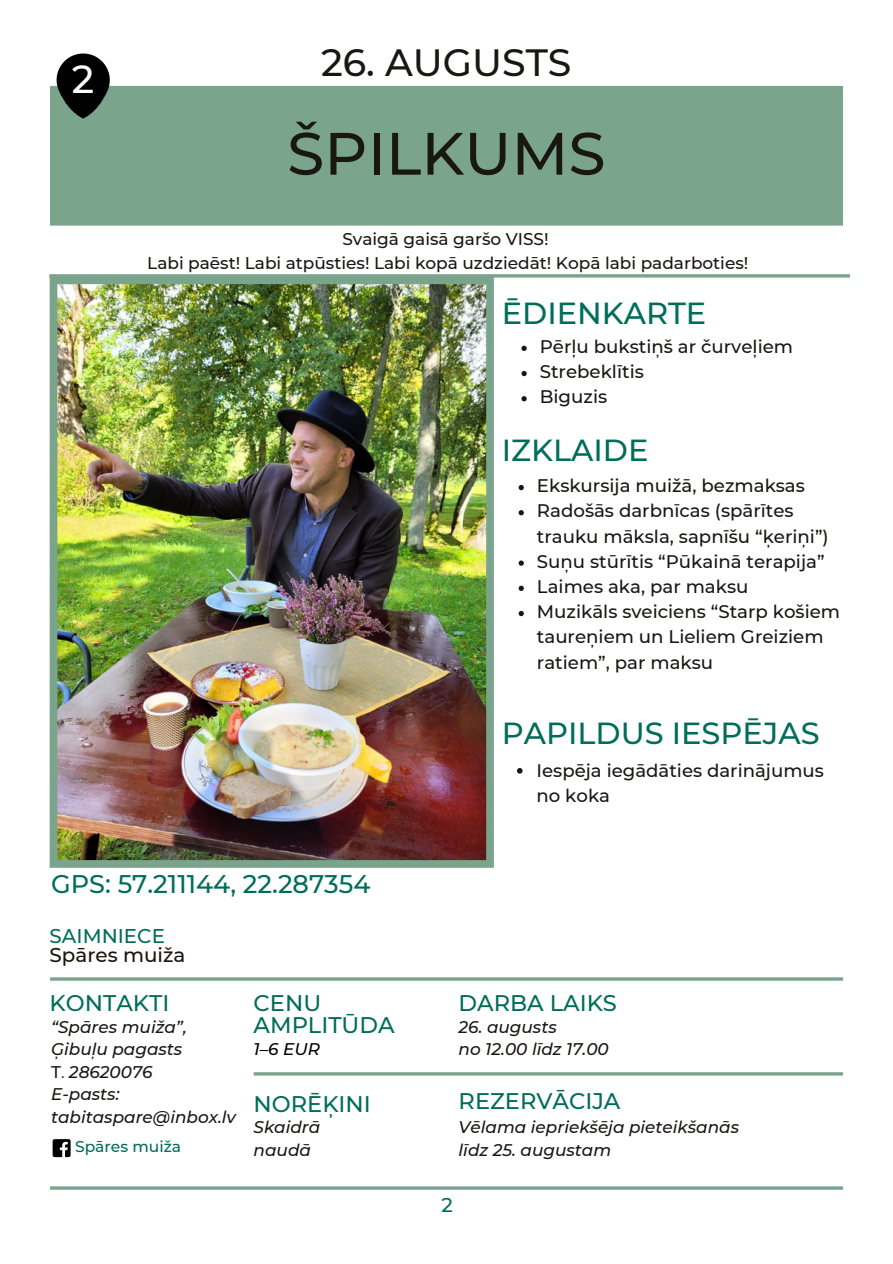
<style>
.page{position:relative;width:893px;height:1264px;background:#fff}
.page>*{position:absolute;margin:0;border:0;box-sizing:border-box;transform-origin:0 0}
.t1{font:500 59.7px "Montserrat";color:#191711}
.t2{font:500 39px "Montserrat";color:#fff}
.t3{font:500 37.95px "Montserrat";color:#191711}
.t4{font:500 30.45px "Montserrat";color:#006d5a}
.t5{font:500 25.5px "Montserrat";color:#006d5a}
.t6{font:500 22.5px/22.5px "Montserrat";color:#006d5a}
.t7{font:500 19.8px "Montserrat";color:#1c130b}
.t8{font:500 19.8px "Montserrat";color:#006d5a}
.t9{font:500 18.15px/25.2px "Montserrat";color:#191711}
.t10{font:500 16.95px "Montserrat";color:#191711}
.t11{font:italic 500 16.8px/22.5px "Montserrat";color:#191711}
.t12{font:italic 500 16.8px "Montserrat";color:#000}
.t13{font:500 15.6px "Montserrat";color:#006d5a}
.s1{font-style:normal}
.s2{font-weight:400;font-style:normal}
</style>
<div class="page">
<hr style="left:50px;top:86px;width:793px;height:3px;background:#7aa48c">
<svg style="left:50px;top:222px;width:793px;height:4px;background:#91b4a0"></svg>
<hr style="left:49px;top:274px;width:801px;height:3px;background:#7aa48c">
<hr style="left:50px;top:977px;width:793px;height:3px;background:#7aa48c">
<svg style="left:53px;top:1139px;width:18px;height:18px"></svg>
<hr style="left:50px;top:1186px;width:793px;height:3px;background:#7aa48c">
<hr style="left:254px;top:1072px;width:589px;height:3px;background:#7aa48c">
<img style="left:50px;top:277px;width:444px;height:590px">
<div style="left:50px;top:88px;width:792px;height:136px;background:#7aa48c"></div>
<svg style="left:521px;top:346px;width:5px;height:5px"></svg>
<svg style="left:521px;top:371px;width:5px;height:5px"></svg>
<svg style="left:521px;top:396px;width:5px;height:5px"></svg>
<svg style="left:518px;top:485px;width:6px;height:5px"></svg>
<svg style="left:518px;top:510px;width:6px;height:5px"></svg>
<svg style="left:518px;top:560px;width:6px;height:5px"></svg>
<svg style="left:518px;top:585px;width:6px;height:6px"></svg>
<svg style="left:518px;top:611px;width:6px;height:5px"></svg>
<svg style="left:517px;top:768px;width:5px;height:5px"></svg>
<svg style="left:51px;top:53px;width:64px;height:66px"></svg>
<p class="t2" style="left:72px;top:55px;width:24px">2</p>
<p class="t3" style="left:321px;top:39px;width:252px">26. AUGUSTS</p>
<p class="t1" style="left:287px;top:117px;width:320px">ŠPILKUMS</p>
<p class="t10" style="left:342px;top:228px;width:208px">Svaigā gaisā garšo VISS!</p>
<p class="t10" style="left:147px;top:252px;width:602px">Labi paēst! Labi atpūsties! Labi kopā uzdziedāt! Kopā labi padarboties!</p>
<p class="t4" style="left:502px;top:295px;width:206px">ĒDIENKARTE</p>
<p class="t9" style="left:539px;top:334px;width:255px">Pērļu bukstiņš ar čurveļiem</p>
<p class="t9" style="left:539px;top:359px;width:105px">Strebeklītis</p>
<p class="t9" style="left:539px;top:384px;width:69px">Biguzis</p>
<p class="t4" style="left:502px;top:431px;width:148px">IZKLAIDE</p>
<p class="t9" style="left:537px;top:473px;width:269px">Ekskursija muižā, bezmaksas</p>
<p class="t9" style="left:537px;top:498px;width:293px">Radošās darbnīcas (spārītes trauku māksla, sapnīšu “ķeriņi”)</p>
<p class="t9" style="left:537px;top:548px;width:289px">Suņu stūrītis “Pūkainā terapija”</p>
<p class="t9" style="left:537px;top:574px;width:213px">Laimes aka, par maksu</p>
<p class="t9" style="left:537px;top:599px;width:305px">Muzikāls sveiciens “Starp košiem taureņiem un Lieliem Greiziem ratiem”, par maksu</p>
<p class="t4" style="left:502px;top:715px;width:319px">PAPILDUS IESPĒJAS</p>
<p class="t9" style="left:536px;top:758px;width:289px;line-height:24.8px">Iespēja iegādāties darinājumus no koka</p>
<p class="t5" style="left:51px;top:868px;width:321px">GPS: 57.211144, 22.287354</p>
<p class="t8" style="left:50px;top:923px;width:117px">SAIMNIECE</p>
<p class="t7" style="left:50px;top:942px;width:137px">Spāres muiža</p>
<p class="t6" style="left:50px;top:991px;width:121px">KONTAKTI</p>
<p class="t11" style="left:51px;top:1015px;width:137px">“Spāres muiža”,</p>
<p class="t11" style="left:51px;top:1038px;width:133px">Ģibuļu pagasts</p>
<p class="t11" style="left:51px;top:1060px;width:103px"><span class="s1">T</span><span class="s2">.</span> 28620076</p>
<p class="t11" style="left:51px;top:1083px;width:70px">E-pasts:</p>
<p class="t11" style="left:51px;top:1105px;width:186px">tabitaspare@inbox.lv</p>
<p class="t13" style="left:75px;top:1137px;width:107px">Spāres muiža</p>
<p class="t6" style="left:253px;top:991px;width:142px">CENU<br>AMPLITŪDA</p>
<p class="t12" style="left:253px;top:1039px;width:68px">1–6 EUR</p>
<p class="t6" style="left:253px;top:1092px;width:119px">NORĒĶINI</p>
<p class="t11" style="left:253px;top:1116px;width:68px">Skaidrā naudā</p>
<p class="t6" style="left:458px;top:991px;width:160px">DARBA LAIKS</p>
<p class="t11" style="left:458px;top:1015px;width:100px">26. augusts</p>
<p class="t11" style="left:458px;top:1038px;width:152px">no 12.00 līdz 17.00</p>
<p class="t6" style="left:458px;top:1089px;width:163px">REZERVĀCIJA</p>
<p class="t11" style="left:458px;top:1116px;width:282px">Vēlama iepriekšēja pieteikšanās</p>
<p class="t11" style="left:458px;top:1138px;width:154px">līdz 25. augustam</p>
<p class="t8" style="left:441px;top:1192px;width:13px">2</p>
</div>
